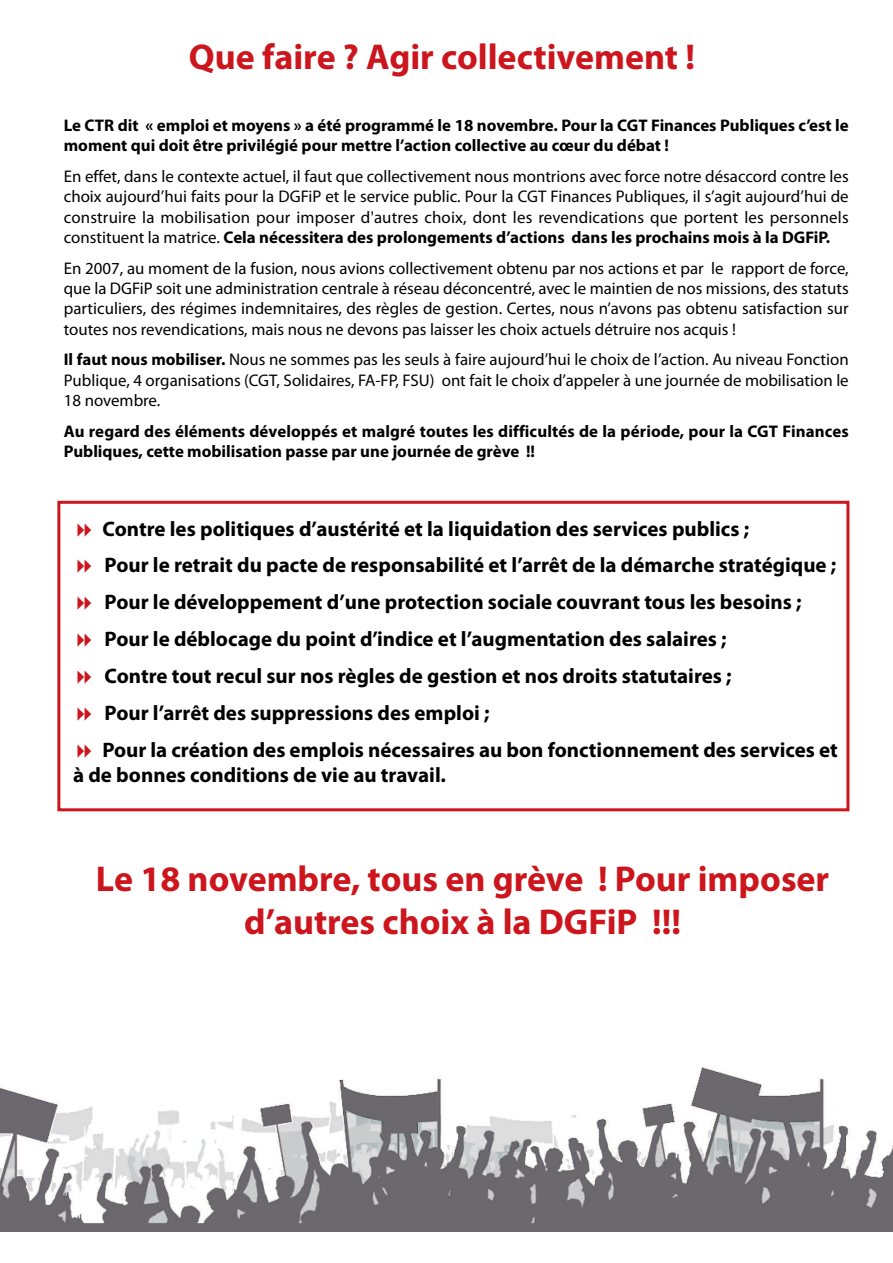
<style>
.page{position:relative;width:893px;height:1263px;background:#fff}
.page>*{position:absolute;margin:0;border:0;box-sizing:border-box;transform-origin:0 0}
.t1{font:700 36px/43.2px "Myriad Pro";color:#cd151d;text-align:center}
.t2{font:700 21px/36.9px "Myriad Pro";color:#000}
.t3{font:16.8px/20.2px "Myriad Pro";color:#000;text-align:justify}
.t4{font:700 16.8px/20.2px "Myriad Pro";color:#000}
.s1{font-weight:700}
</style>
<div class="page">
<div style="left:57px;top:501px;width:792px;height:310px;border:3px solid #cd151d"></div>
<img style="left:0;top:1066px;width:893px;height:166px">
<h1 class="t1" style="left:189px;top:38px;width:508px">Que faire ? Agir collectivement !</h1>
<p class="t4" style="left:64px;top:117px;width:786px">Le CTR dit « emploi et moyens » a été programmé le 18 novembre. Pour la CGT Finances Publiques c’est le moment qui doit être privilégié pour mettre l’action collective au cœur du débat !</p>
<p class="t3" style="left:64px;top:168px;width:786px">En effet, dans le contexte actuel, il faut que collectivement nous montrions avec force notre désaccord contre les choix aujourd’hui faits pour la DGFiP et le service public. Pour la CGT Finances Publiques, il s’agit aujourd’hui de construire la mobilisation pour imposer d'autres choix, dont les revendications que portent les personnels constituent la matrice. <span class="s1">Cela nécessitera des prolongements d’actions dans les prochains mois à la DGFiP.</span></p>
<p class="t3" style="left:64px;top:259px;width:786px">En 2007, au moment de la fusion, nous avions collectivement obtenu par nos actions et par le rapport de force, que la DGFiP soit une administration centrale à réseau déconcentré, avec le maintien de nos missions, des statuts particuliers, des régimes indemnitaires, des règles de gestion. Certes, nous n’avons pas obtenu satisfaction sur toutes nos revendications, mais nous ne devons pas laisser les choix actuels détruire nos acquis !</p>
<p class="t3" style="left:64px;top:351px;width:786px"><span class="s1">Il faut nous mobiliser.</span> Nous ne sommes pas les seuls à faire aujourd’hui le choix de l’action. Au niveau Fonction Publique, 4 organisations (CGT, Solidaires, FA-FP, FSU) ont fait le choix d’appeler à une journée de mobilisation le 18 novembre.</p>
<p class="t4" style="left:64px;top:422px;width:786px">Au regard des éléments développés et malgré toutes les difficultés de la période, pour la CGT Finances<br>Publiques, cette mobilisation passe par une journée de grève !!</p>
<p class="t2" style="left:102px;top:512px;width:737px">Contre les politiques d’austérité et la liquidation des services publics ;<br>Pour le retrait du pacte de responsabilité et l’arrêt de la démarche stratégique ; Pour le développement d’une protection sociale couvrant tous les besoins ; Pour le déblocage du point d’indice et l’augmentation des salaires ;<br>Contre tout recul sur nos règles de gestion et nos droits statutaires ;<br>Pour l’arrêt des suppressions des emploi ;<br>Pour la création des emplois nécessaires au bon fonctionnement des services et</p>
<p class="t2" style="left:73px;top:758px;width:374px">à de bonnes conditions de vie au travail.</p>
<h1 class="t1" style="left:96px;top:860px;width:735px">Le 18 novembre, tous en grève ! Pour imposer d’autres choix à la DGFiP !!!</h1>
</div>
